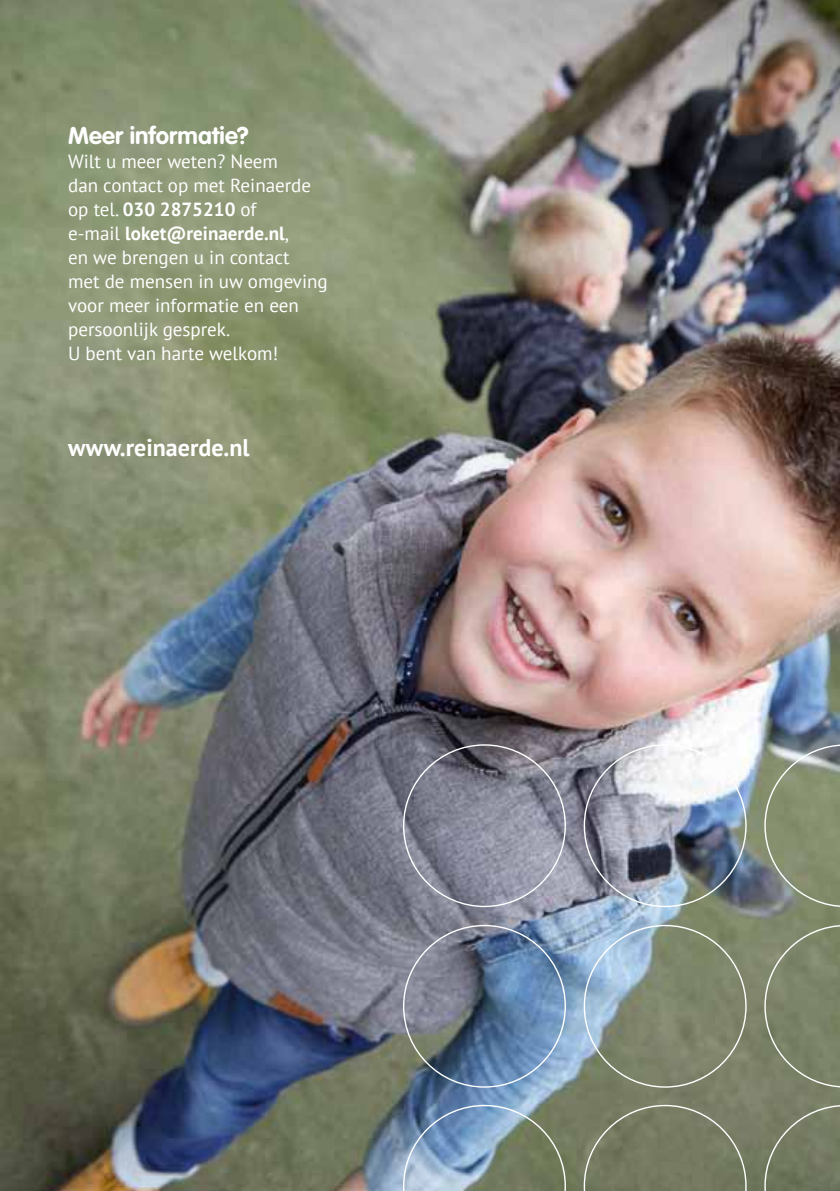
<style>
.page{position:relative;width:840px;height:1191px;background:#fff}
.page>*{position:absolute;margin:0;border:0;box-sizing:border-box;transform-origin:0 0}
.t1{font:700 24px "PT Sans";color:#fff}
.t2{font:700 24px "VAG Rounded Std";letter-spacing:.005em;color:#fff}
.t3{font:19px/24px "PT Sans";color:#fff}
.s1{font-weight:700}
</style>
<div class="page">
<img style="left:0;top:0;width:839px;height:1191px">
<svg style="left:764px;top:744px;width:75px;height:163px;background:#899279"></svg>
<svg style="left:764px;top:925px;width:75px;height:162px;background:#7f876c"></svg>
<svg style="left:403px;top:1104px;width:162px;height:87px;background:#80959d"></svg>
<svg style="left:583px;top:1104px;width:163px;height:87px;background:#797d65"></svg>
<svg style="left:764px;top:1104px;width:75px;height:87px;background:#767d65"></svg>
<p class="t2" style="left:68px;top:121px;width:182px">Meer informatie?</p>
<p class="t3" style="left:68px;top:149px;width:261px">Wilt u meer weten? Neem<br>dan contact op met Reinaerde op tel. <span class="s1">030 2875210</span> of<br>e-mail <span class="s1">loket@reinaerde.nl</span>,<br>en we brengen u in contact<br>met de mensen in uw omgeving voor meer informatie en een persoonlijk gesprek.<br>U bent van harte welkom!</p>
<p class="t1" style="left:68px;top:432px;width:183px">www.reinaerde.nl</p>
</div>
